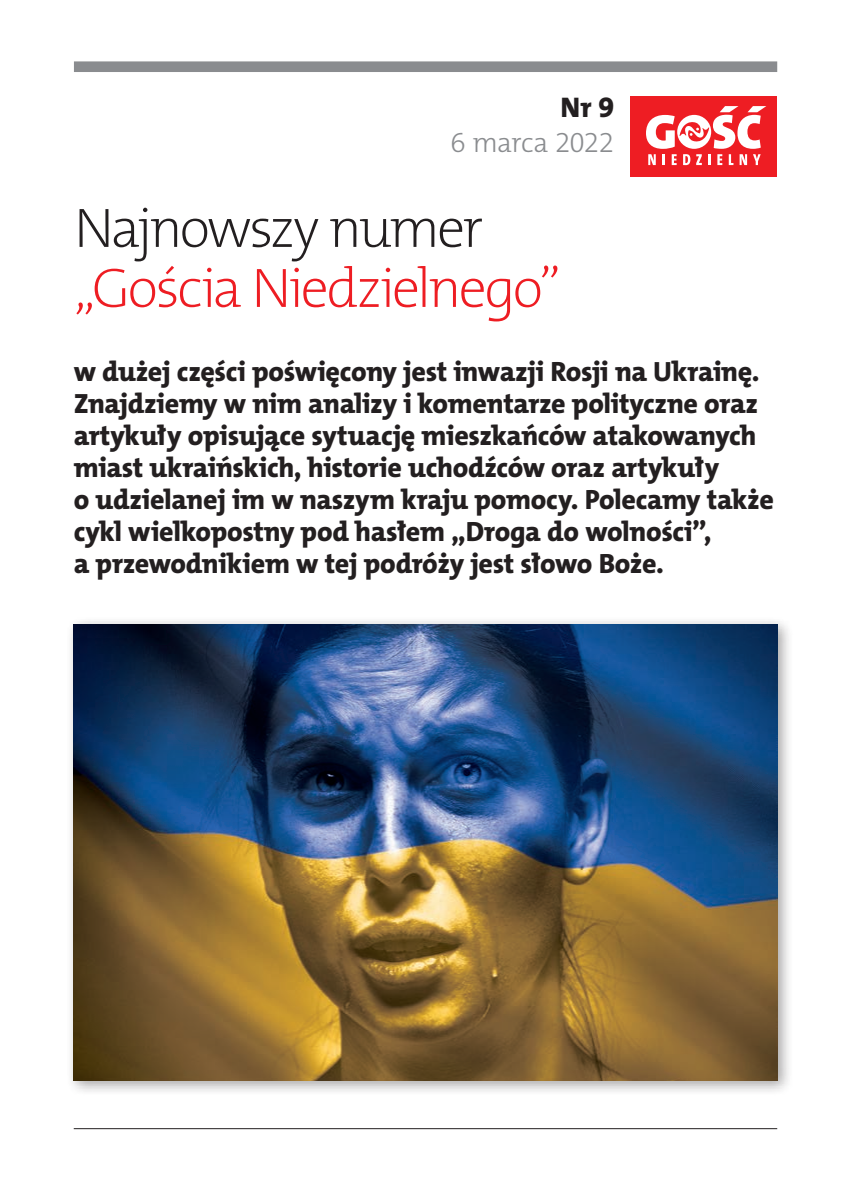
<style>
.page{position:relative;width:851px;height:1191px;background:#fff}
.page>*{position:absolute;margin:0;border:0;box-sizing:border-box;transform-origin:0 0}
.dzisiaj{font:56px/60px "The Mix HP2 Ex Lig";letter-spacing:-.05em;color:#ee1d23}
.nr{font:28.6px "The Mix HP8 Ex Bld";color:#231f20}
.opis_głowny{font:28px/32px "The Mix HP8 Ex Bld";letter-spacing:-.015em;color:#231f20}
.data{font:28px "The Mix HP3 Lig";letter-spacing:-.025em;color:#8a8c8f}
.s1{color:#231f20}
</style>
<div class="page">
<hr style="left:74px;top:1128px;width:703px;height:1px;background:#231f20">
<div style="left:66px;top:616px;width:727px;height:480px;background:#231f20;opacity:.4"></div>
<img style="left:74px;top:624px;width:703px;height:456px">
<div style="left:74px;top:61px;width:703px;height:11px;background:#8a8c8f"></div>
<div style="left:630px;top:96px;width:147px;height:81px;background:#ee1d23"></div>
<svg style="left:646px;top:106px;width:120px;height:59px"></svg>
<p class="nr" style="left:560px;top:89px;width:55px">Nr 9</p>
<p class="data" style="left:450px;top:125px;width:165px">6 marca 2022</p>
<p class="dzisiaj" style="left:74px;top:198px;width:488px"><span class="s1">Najnowszy numer </span>„Gościa Niedzielnego”</p>
<p class="opis_głowny" style="left:74px;top:355px;width:701px">w dużej części poświęcony jest inwazji Rosji na Ukrainę.<br>Znajdziemy w nim analizy i komentarze polityczne oraz artykuły opisujące sytuację mieszkańców atakowanych miast ukraińskich, historie uchodźców oraz artykuły<br>o udzielanej im w naszym kraju pomocy. Polecamy także cykl wielkopostny pod hasłem „Droga do wolności”,<br>a przewodnikiem w tej podróży jest słowo Boże.</p>
</div>
